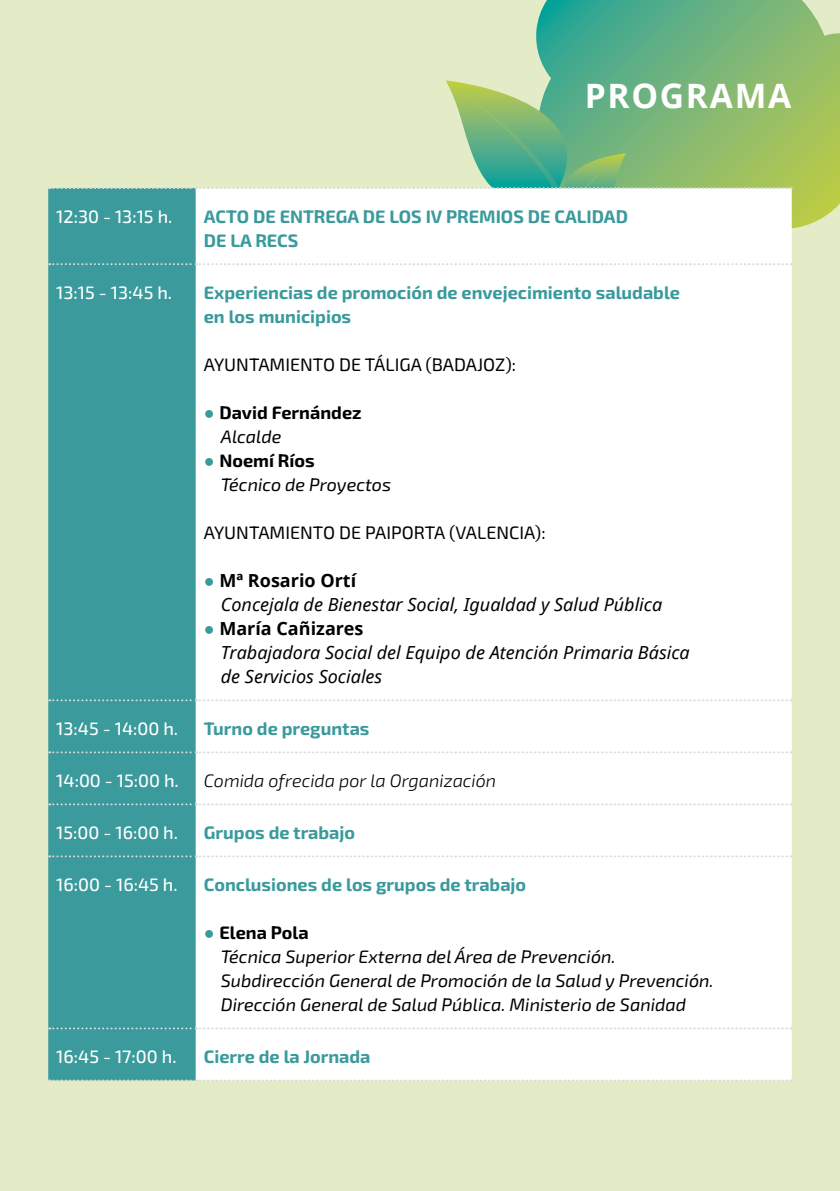
<style>
.page{position:relative;width:840px;height:1191px;background:#fff}
.page>*{position:absolute;margin:0;border:0;box-sizing:border-box;transform-origin:0 0}
.t1{font:700 33.6px "Noto Sans";letter-spacing:.05em;color:#fff}
.t2{font:700 18px/24px "Exo 2";color:#3a9a9c}
.t3{font:italic 18px/24px "Exo 2";color:#000}
.t4{font:italic 18px/24px "Noto Sans";color:#000}
.t5{font:500 18px "Exo 2";color:#fff}
.t6{font:18px "Exo 2";color:#000}
.t7{font:italic 300 18px "Exo 2";color:#000}
.t8{font:700 18px/24px "Exo 2";color:#000}
.s1{font-family:"Noto Sans";font-weight:400;color:#3a9a9c}
.s2{font-weight:400;font-style:italic}
.s3{font-family:"Noto Sans";font-style:normal;color:#3a9a9c}
.s4{font-weight:700;font-style:normal}
.s5{font-style:normal;color:#3a9a9c}
</style>
<div class="page">
<div style="left:0;top:0;width:839px;height:1191px;background:#e3ecc6"></div>
<svg style="left:536px;top:0;width:303px;height:248px;background:#7cba7e"></svg>
<div style="left:48px;top:188px;width:148px;height:892px;background:#3a9a9c"></div>
<div style="left:196px;top:227px;width:595px;height:852px;background:#fff"></div>
<div style="left:196px;top:265px;width:595px;height:762px;background:#fff"></div>
<svg style="left:49px;top:80px;width:742px;height:147px"></svg>
<svg style="left:49px;top:263px;width:742px;height:2px"></svg>
<svg style="left:49px;top:699px;width:742px;height:2px"></svg>
<svg style="left:49px;top:751px;width:742px;height:2px"></svg>
<svg style="left:49px;top:803px;width:742px;height:2px"></svg>
<svg style="left:49px;top:855px;width:742px;height:2px"></svg>
<svg style="left:49px;top:1027px;width:742px;height:2px"></svg>
<svg style="left:49px;top:1079px;width:742px;height:2px"></svg>
<h1 class="t1" style="left:584px;top:72px;width:208px">PROGRAMA</h1>
<p class="t5" style="left:56px;top:204px;width:118px">12:30 - 13:15 h.</p>
<p class="t2" style="left:204px;top:204px;width:425px">ACTO DE ENTREGA DE LOS IV PREMIOS DE CALIDAD<br>DE LA RECS</p>
<p class="t5" style="left:56px;top:280px;width:117px">13:15 - 13:45 h.</p>
<p class="t2" style="left:204px;top:280px;width:477px">Experiencias de promoción de envejecimiento saludable en los municipios</p>
<p class="t6" style="left:204px;top:352px;width:313px">AYUNTAMIENTO DE TÁLIGA (BADAJOZ):</p>
<p class="t8" style="left:221px;top:400px;width:142px;text-indent:-17px"><span class="s1">●</span> David Fernández<br><span class="s2">Alcalde</span></p>
<p class="t3" style="left:221px;top:448px;width:172px;text-indent:-17px"><span class="s3">●</span> <span class="s4">Noemí Ríos<br></span>Técnico de Proyectos</p>
<p class="t6" style="left:204px;top:520px;width:343px">AYUNTAMIENTO DE PAIPORTA (VALENCIA):</p>
<p class="t4" style="left:221px;top:568px;width:443px;text-indent:-17px"><span class="s5">●</span> <span class="s4">Mª Rosario Ortí<br></span>Concejala de Bienestar Social, Igualdad y Salud Pública</p>
<p class="t4" style="left:221px;top:616px;width:470px;text-indent:-17px"><span class="s5">●</span> <span class="s4">María Cañizares<br></span>Trabajadora Social del Equipo de Atención Primaria Básica de Servicios Sociales</p>
<p class="t5" style="left:56px;top:716px;width:123px">13:45 - 14:00 h.</p>
<p class="t2" style="left:204px;top:716px;width:167px">Turno de preguntas</p>
<p class="t5" style="left:56px;top:768px;width:124px">14:00 - 15:00 h.</p>
<p class="t7" style="left:204px;top:768px;width:294px">Comida ofrecida por la Organización</p>
<p class="t5" style="left:56px;top:820px;width:123px">15:00 - 16:00 h.</p>
<p class="t2" style="left:204px;top:820px;width:153px">Grupos de trabajo</p>
<p class="t5" style="left:56px;top:872px;width:123px">16:00 - 16:45 h.</p>
<p class="t2" style="left:204px;top:872px;width:324px">Conclusiones de los grupos de trabajo</p>
<p class="t3" style="left:221px;top:920px;width:494px;text-indent:-17px"><span class="s3">●</span> <span class="s4">Elena Pola<br></span>Técnica Superior Externa del Área de Prevención.<br>Subdirección General de Promoción de la Salud y Prevención.<br>Dirección General de Salud Pública. Ministerio de Sanidad</p>
<p class="t5" style="left:56px;top:1044px;width:122px">16:45 - 17:00 h.</p>
<p class="t2" style="left:204px;top:1044px;width:168px">Cierre de la Jornada</p>
</div>
